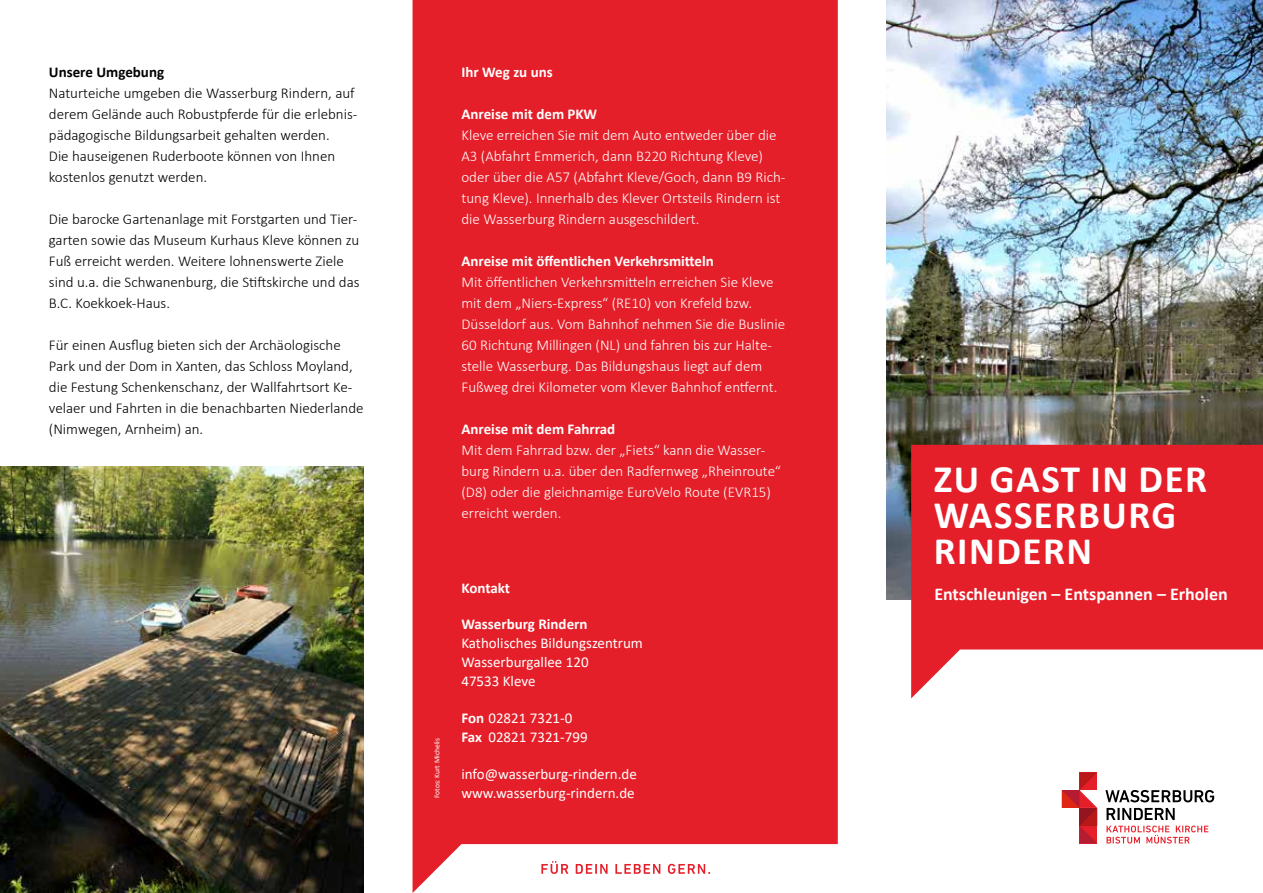
<style>
.page{position:relative;width:1263px;height:893px;background:#fff}
.page>*{position:absolute;margin:0;border:0;box-sizing:border-box;transform-origin:0 0}
.t1{font:700 39px/36px "Calibri";letter-spacing:.04em;color:#fff}
.t2{font:700 18px "Calibri";color:#fff}
.t3{font:300 15px/21px "Calibri";color:#fff}
.t4{font:300 15px/21px "Calibri";color:#000}
.t5{font:15px/18.8px "Calibri";color:#fff}
.t6{font:700 15px "Calibri";color:#fff}
.t7{font:700 15px "Calibri";color:#000}
.t8{font:7.5px "Calibri";color:#fff}
.s1{font-weight:700}
</style>
<div class="page">
<img style="left:887px;top:0;width:376px;height:600px">
<div style="left:413px;top:0;width:425px;height:893px;background:#e51f29"></div>
<img style="left:0;top:466px;width:364px;height:427px">
<svg style="left:911px;top:445px;width:352px;height:253px;fill:#e51f29"></svg>
<svg style="left:1062px;top:772px;width:35px;height:71px"></svg>
<svg style="left:1106px;top:826px;width:102px;height:17px"></svg>
<svg style="left:1105px;top:790px;width:109px;height:12px"></svg>
<svg style="left:1106px;top:808px;width:69px;height:12px"></svg>
<svg style="left:541px;top:861px;width:27px;height:13px"></svg>
<svg style="left:576px;top:864px;width:31px;height:10px"></svg>
<svg style="left:615px;top:864px;width:45px;height:10px"></svg>
<svg style="left:668px;top:864px;width:42px;height:10px"></svg>
<p class="t7" style="left:49px;top:62px;width:117px">Unsere Umgebung</p>
<p class="t4" style="left:49px;top:83px;width:310px">Naturteiche umgeben die Wasserburg Rindern, auf derem Gelände auch Robustpferde für die erlebnis&shy;pädagogische Bildungsarbeit gehalten werden.<br>Die hauseigenen Ruderboote können von Ihnen kostenlos genutzt werden.</p>
<p class="t4" style="left:49px;top:209px;width:312px">Die barocke Gartenanlage mit Forstgarten und Tier&shy;garten sowie das Museum Kurhaus Kleve können zu Fuß erreicht werden. Weitere lohnenswerte Ziele sind u.a. die Schwanenburg, die Stiftskirche und das B.C. Koekkoek-Haus.</p>
<p class="t4" style="left:49px;top:335px;width:316px">Für einen Ausflug bieten sich der Archäologische Park und der Dom in Xanten, das Schloss Moyland, die Festung Schenkenschanz, der Wallfahrtsort Ke&shy;velaer und Fahrten in die benachbarten Niederlande (Nimwegen, Arnheim) an.</p>
<p class="t6" style="left:461px;top:62px;width:93px">Ihr Weg zu uns</p>
<p class="t6" style="left:461px;top:104px;width:137px">Anreise mit dem PKW</p>
<p class="t3" style="left:461px;top:125px;width:326px">Kleve erreichen Sie mit dem Auto entweder über die A3 (Abfahrt Emmerich, dann B220 Richtung Kleve) oder über die A57 (Abfahrt Kleve/Goch, dann B9 Rich&shy;tung Kleve). Innerhalb des Klever Ortsteils Rindern ist die Wasserburg Rindern ausgeschildert.</p>
<p class="t6" style="left:461px;top:251px;width:254px">Anreise mit öffentlichen Verkehrsmitteln</p>
<p class="t3" style="left:461px;top:272px;width:325px">Mit öffentlichen Verkehrsmitteln erreichen Sie Kleve mit dem „Niers-Express“ (RE10) von Krefeld bzw.<br>Düsseldorf aus. Vom Bahnhof nehmen Sie die Buslinie 60 Richtung Millingen (NL) und fahren bis zur Halte&shy;stelle Wasserburg. Das Bildungshaus liegt auf dem Fußweg drei Kilometer vom Klever Bahnhof entfernt.</p>
<p class="t6" style="left:461px;top:419px;width:155px">Anreise mit dem Fahrrad</p>
<p class="t3" style="left:461px;top:440px;width:321px">Mit dem Fahrrad bzw. der „Fiets“ kann die Wasser&shy;burg Rindern u.a. über den Radfernweg „Rheinroute“ (D8) oder die gleichnamige EuroVelo Route (EVR15) erreicht werden.</p>
<p class="t8" style="left:432px;top:798px;width:62px;rotate:-90deg">Fotos: Kurt Michelis</p>
<p class="t6" style="left:461px;top:577px;width:50px">Kontakt</p>
<p class="t6" style="left:461px;top:614px;width:128px">Wasserburg Rindern</p>
<p class="t5" style="left:461px;top:633px;width:183px">Katholisches Bildungszentrum<br>Wasserburgallee 120<br>47533 Kleve</p>
<p class="t5" style="left:461px;top:708px;width:128px"><span class="s1">Fon</span> 02821 7321-0<br><span class="s1">Fax</span> 02821 7321-799</p>
<p class="t5" style="left:461px;top:765px;width:177px">info@wasserburg-rindern.de www.wasserburg-rindern.de</p>
<h1 class="t1" style="left:934px;top:461px;width:275px">ZU GAST IN DER<br>WASSERBURG<br>RINDERN</h1>
<p class="t2" style="left:934px;top:581px;width:295px">Entschleunigen – Entspannen – Erholen</p>
</div>
